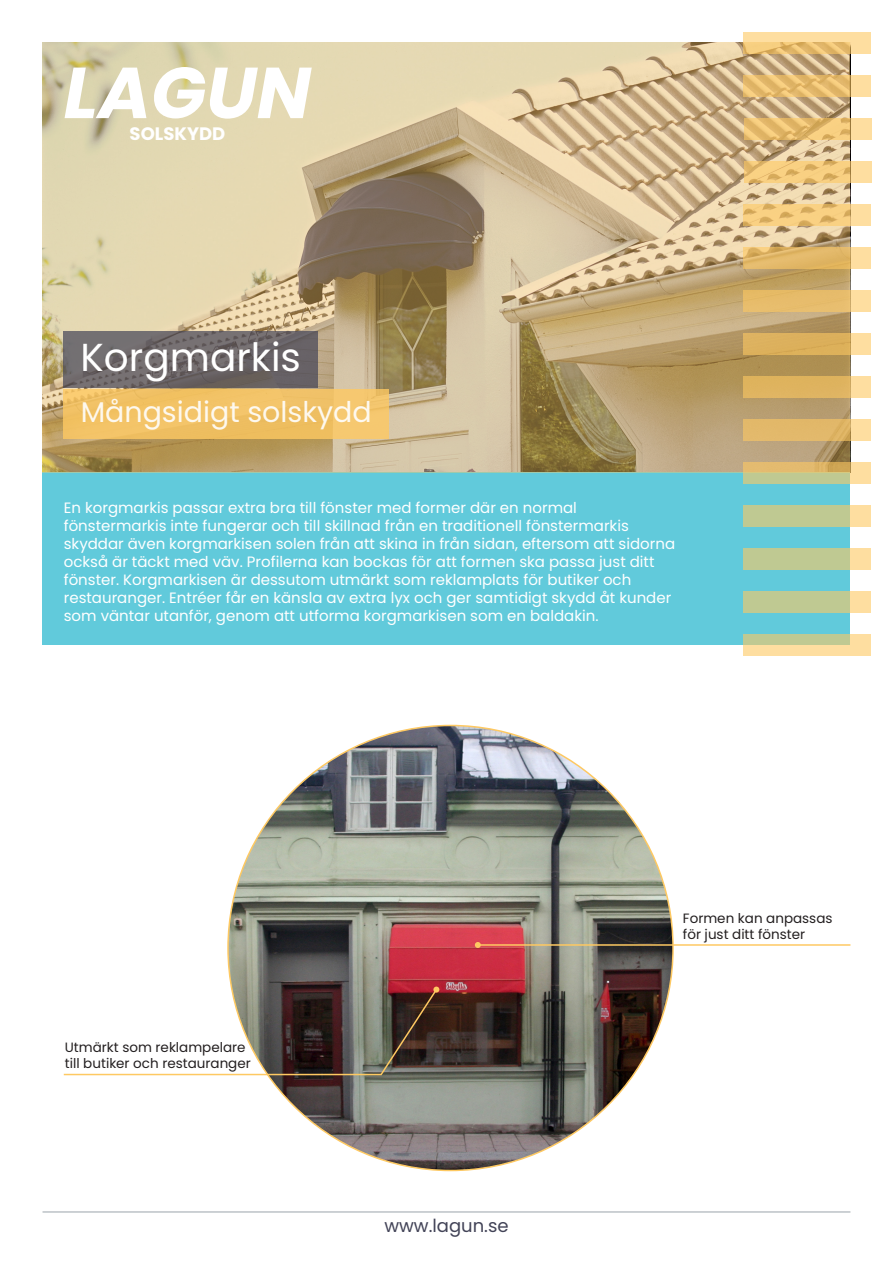
<style>
.page{position:relative;width:893px;height:1263px;background:#fff}
.page>*{position:absolute;margin:0;border:0;box-sizing:border-box;transform-origin:0 0}
.t1{font:italic 700 72px "Poppins";color:#fff}
.t2{font:39px "Poppins";color:#fff}
.t3{font:28.5px "Poppins";color:#fff}
.t4{font:18px "Poppins";color:#424357}
.t5{font:700 18px "Poppins";color:#fff}
.Beskrivning{font:15px/18px "Poppins";color:#fff}
.t6{font:13.5px "Poppins";color:#231f20}
</style>
<div class="page">
<img style="left:228px;top:725px;width:445px;height:445px;border-radius:222px">
<div style="left:43px;top:473px;width:807px;height:172px;background:#61cadb"></div>
<div style="left:744px;top:161px;width:128px;height:21px;background:#fedea0"></div>
<svg style="left:743px;top:32px;width:128px;height:21px;background:#fcdb9c"></svg>
<div style="left:743px;top:75px;width:128px;height:21px;background:#fedea0"></div>
<div style="left:744px;top:118px;width:128px;height:21px;background:#fedea0"></div>
<div style="left:743px;top:204px;width:128px;height:21px;background:#fedea0"></div>
<div style="left:743px;top:247px;width:128px;height:21px;background:#fedea0"></div>
<div style="left:743px;top:290px;width:128px;height:21px;background:#fedea0"></div>
<div style="left:743px;top:333px;width:128px;height:21px;background:#fedea0"></div>
<div style="left:743px;top:376px;width:128px;height:21px;background:#fedea0"></div>
<div style="left:743px;top:419px;width:128px;height:21px;background:#fedea0"></div>
<svg style="left:743px;top:462px;width:128px;height:21px;background:#d0ce95"></svg>
<svg style="left:743px;top:505px;width:128px;height:21px;background:#c9cc94"></svg>
<svg style="left:743px;top:548px;width:128px;height:21px;background:#c9cc94"></svg>
<svg style="left:743px;top:591px;width:128px;height:21px;background:#c9cc94"></svg>
<svg style="left:743px;top:634px;width:128px;height:22px;background:#e3d59a"></svg>
<svg style="left:43px;top:43px;width:807px;height:430px;background:#cab68b"></svg>
<svg style="left:63px;top:986px;width:376px;height:90px"></svg>
<hr style="left:478px;top:944px;width:372px;height:2px;background:#fec962">
<svg style="left:475px;top:942px;width:6px;height:6px"></svg>
<div style="left:64px;top:389px;width:325px;height:50px;background:#f2c266"></div>
<svg style="left:64px;top:331px;width:254px;height:57px;background:#6c6668"></svg>
<hr style="left:43px;top:1211px;width:807px;height:2px;background:#bcc2c6">
<h1 class="t1" style="left:64px;top:51px;width:249px">LAGUN</h1>
<p class="t5" style="left:130px;top:123px;width:97px">SOLSKYDD</p>
<p class="t2" style="left:81px;top:335px;width:222px">Korgmarkis</p>
<h3 class="t3" style="left:81px;top:395px;width:292px">Mångsidigt solskydd</h3>
<p class="Beskrivning" style="left:64px;top:499px;width:515px">En korgmarkis passar extra bra till fönster med former där en normal</p>
<p class="Beskrivning" style="left:64px;top:517px;width:613px">fönstermarkis inte fungerar och till skillnad från en traditionell fönstermarkis skyddar även korgmarkisen solen från att skina in från sidan, eftersom att sidorna också är täckt med väv. Profilerna kan bockas för att formen ska passa just ditt fönster. Korgmarkisen är dessutom utmärkt som reklamplats för butiker och</p>
<p class="Beskrivning" style="left:64px;top:589px;width:609px">restauranger. Entréer får en känsla av extra lyx och ger samtidigt skydd åt kunder som väntar utanför, genom att utforma korgmarkisen som en baldakin.</p>
<p class="t6" style="left:65px;top:1039px;width:182px">Utmärkt som reklampelare</p>
<p class="t6" style="left:65px;top:1055px;width:187px">till butiker och restauranger</p>
<p class="t4" style="left:384px;top:1215px;width:126px">www.lagun.se</p>
<p class="t6" style="left:683px;top:911px;width:151px">Formen kan anpassas</p>
<p class="t6" style="left:683px;top:927px;width:124px">för just ditt fönster</p>
</div>
